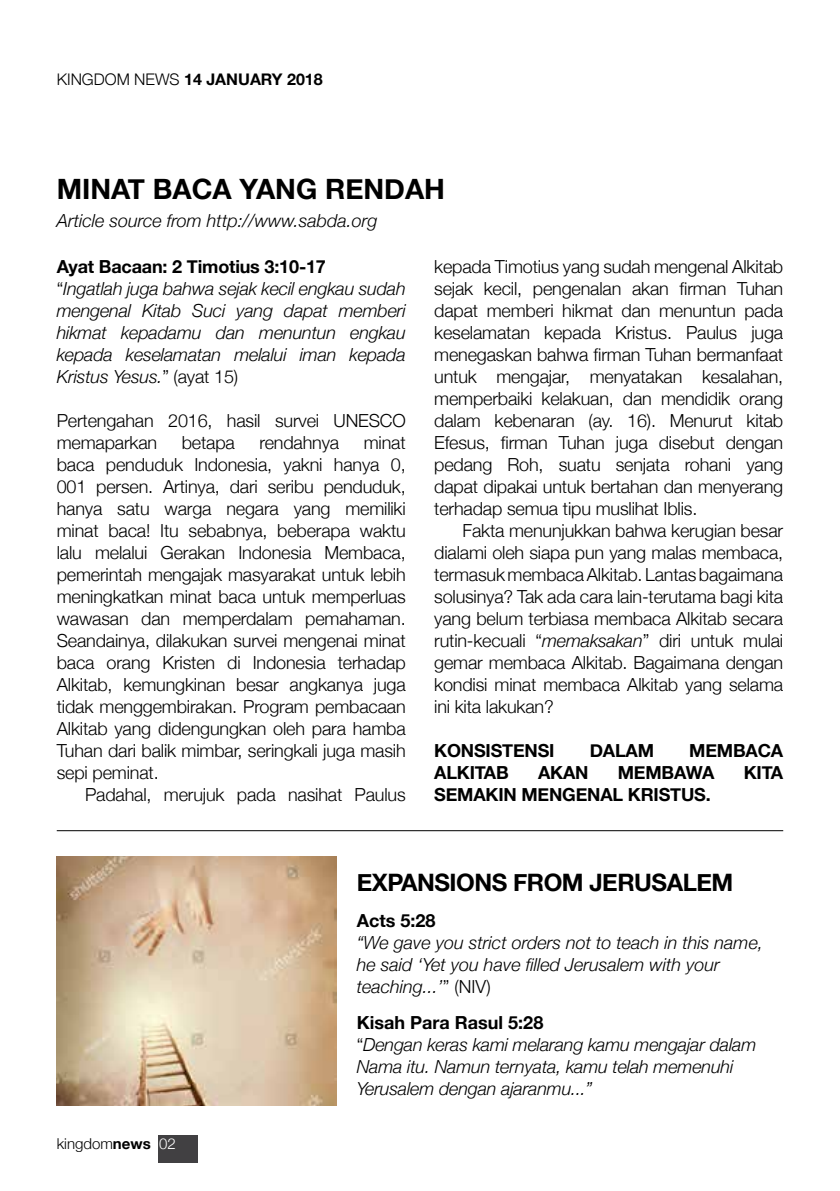
<style>
.page{position:relative;width:840px;height:1191px;background:#fff}
.page>*{position:absolute;margin:0;border:0;box-sizing:border-box;transform-origin:0 0}
.t1{font:700 28px "Helvetica Neue";color:#000}
.t2{font:700 24px "Helvetica Neue";letter-spacing:-.02em;color:#000}
.t3{font:300 18px/22px "Helvetica Neue";letter-spacing:-.01em;color:#000;text-align:justify}
.t4{font:italic 300 18px/22px "Helvetica Neue";letter-spacing:-.01em;color:#000}
.t5{font:700 18px "Helvetica Neue";letter-spacing:-.01em;color:#000}
.t6{font:700 16px "Helvetica Neue";color:#000}
.t7{font:300 15px "Helvetica Neue";color:#000}
.s1{font-weight:300}
.s2{font-weight:700;font-style:normal}
.s3{font-style:normal}
.s4{font-style:italic}
.s5{font-weight:700}
.s6{color:#fff}
</style>
<div class="page">
<div style="left:158px;top:1135px;width:39px;height:27px;background:#414042"></div>
<img style="left:57px;top:856px;width:279px;height:250px">
<hr style="left:57px;top:830px;width:725px;height:1px;background:#000">
<p class="t6" style="left:57px;top:67px;width:267px"><span class="s1">Kingdom News</span> 14 JANUARY 2018</p>
<h1 class="t1" style="left:57px;top:167px;width:389px">MINAT BACA YANG RENDAH</h1>
<p class="t4" style="left:57px;top:208px;width:322px">Article source from http://www.sabda.org</p>
<p class="t4" style="left:57px;top:254px;width:350px"><span class="s2">AYAT BACAAN: 2 TIMOTIUS 3:10-17<br></span><span class="s3">“</span>Ingatlah juga bahwa sejak kecil engkau sudah mengenal Kitab Suci yang dapat memberi hikmat kepadamu dan menuntun engkau kepada keselamatan melalui iman kepada Kristus Yesus.<span class="s3">” (ayat 15)</span></p>
<p class="t3" style="left:57px;top:408px;width:301px">Pertengahan 2016, hasil survei UNES</p>
<p class="t3" style="left:380px;top:408px;width:26px">CO</p>
<p class="t3" style="left:57px;top:430px;width:102px">memaparkan</p>
<p class="t3" style="left:182px;top:430px;width:55px">betapa</p>
<p class="t3" style="left:259px;top:430px;width:81px">rendahnya</p>
<p class="t3" style="left:434px;top:254px;width:350px">kepada Timotius yang sudah mengenal Alkitab sejak kecil, pengenalan akan firman Tuhan dapat memberi hikmat dan menuntun pada keselamatan kepada Kristus. Paulus juga menegaskan bahwa firman Tuhan bermanfaat untuk mengajar, menyatakan kesalahan, memperbaiki kelakuan, dan mendidik orang dalam kebenaran (ay. 16). Menurut kitab Efesus, firman Tuhan juga disebut dengan pedang Roh, suatu senjata rohani yang dapat dipakai untuk bertahan dan menyerang terhadap semua tipu muslihat Iblis.</p>
<p class="t3" style="left:434px;top:518px;width:350px;text-indent:28px">Fakta menunjukkan bahwa kerugian besar dialami oleh siapa pun yang malas membaca, termasuk membaca Alkitab. Lantas bagaimana solusinya? Tak ada cara lain-terutama bagi kita yang belum terbiasa membaca Alkitab secara rutin-kecuali “<span class="s4">memaksakan</span>” diri untuk mulai gemar membaca Alkitab. Bagaimana dengan kondisi minat membaca Alkitab yang selama ini kita lakukan?</p>
<p class="t5" style="left:434px;top:736px;width:81px">KONSISTEN</p>
<p class="t5" style="left:537px;top:736px;width:16px">SI</p>
<p class="t5" style="left:589px;top:736px;width:66px">DALAM</p>
<p class="t5" style="left:688px;top:736px;width:70px">MEMBACA</p>
<p class="t5" style="left:434px;top:758px;width:76px">ALKITAB</p>
<p class="t5" style="left:537px;top:758px;width:39px">AKAN</p>
<p class="t5" style="left:617px;top:758px;width:98px">MEMBAWA</p>
<p class="t5" style="left:743px;top:758px;width:23px">KITA</p>
<p class="t5" style="left:434px;top:780px;width:117px">SEMAKIN MENGENA</p>
<p class="t5" style="left:612px;top:780px;width:100px">L KRISTUS.</p>
<p class="t3" style="left:57px;top:430px;width:350px;text-indent:307px">minat baca penduduk Indonesia, yakni hanya 0, 001 persen. Artinya, dari seribu penduduk, hanya satu warga negara yang memiliki minat baca! Itu sebabnya, beberapa waktu lalu melalui Gerakan Indonesia Membaca, pemerintah mengajak masyarakat untuk lebih meningkatkan minat baca untuk memperluas wawasan dan memperdalam pemahaman.<br>Seandainya, dilakukan survei mengenai minat baca orang Kristen di Indonesia terhadap Alkitab, kemungkinan besar angkanya juga tidak menggembirakan. Program pembacaan Alkitab yang didengungkan oleh para hamba Tuhan dari balik mimbar, seringkali juga masih sepi peminat.</p>
<p class="t3" style="left:85px;top:782px;width:322px">Padahal, merujuk pada nasihat Paulus</p>
<p class="t7" style="left:57px;top:1131px;width:120px">kingdom<span class="s5">NEWS</span> <span class="s6">02</span></p>
<h2 class="t2" style="left:356px;top:863px;width:374px">EXPANSIONS FROM J ERUSALEM</h2>
<p class="t5" style="left:356px;top:906px;width:80px">ACTS 5:28</p>
<p class="t4" style="left:356px;top:930px;width:407px">“We gave you strict orders not to teach in this name, he said ‘Yet you have filled Jerusalem with your teaching...’<span class="s3">” (NIV)</span></p>
<p class="t4" style="left:356px;top:1010px;width:401px"><span class="s2">KISAH PARA RASUL 5:28<br></span><span class="s3">“</span>Dengan keras kami melarang kamu mengajar dalam Nama itu. Namun ternyata, kamu telah memenuhi Yerusalem dengan ajaranmu...”</p>
</div>
